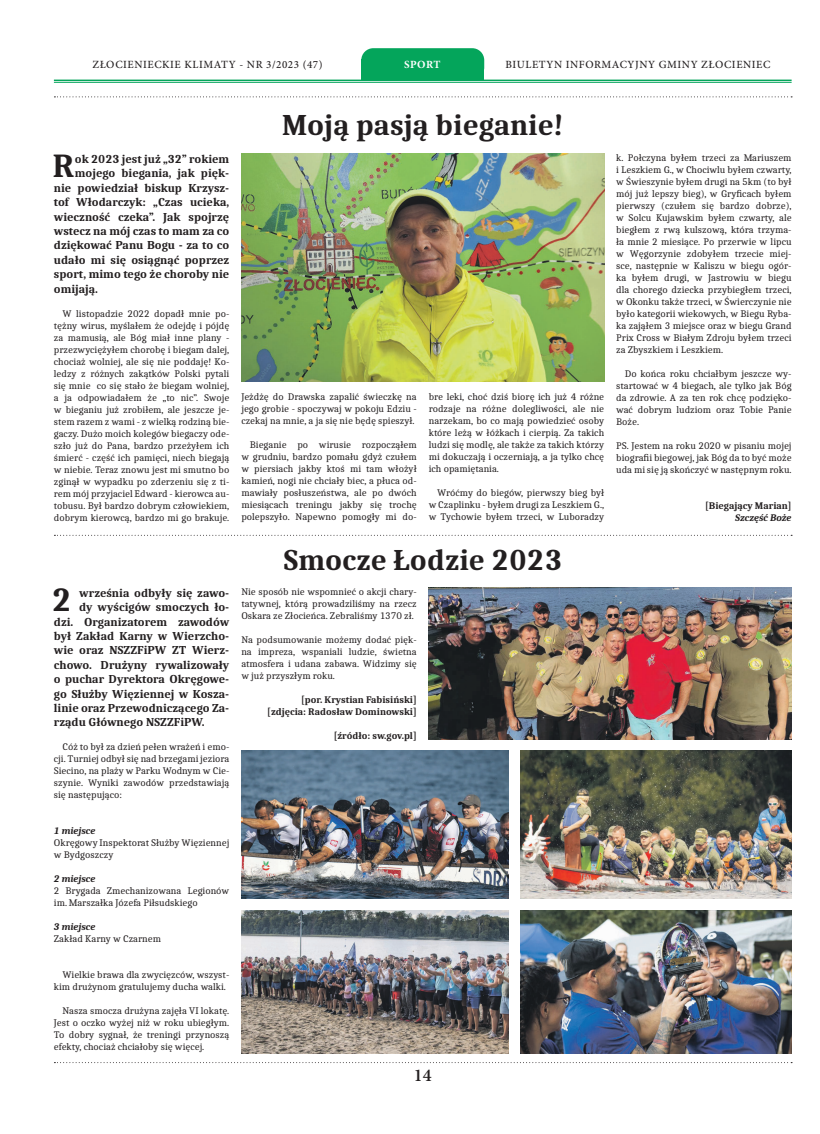
<style>
.page{position:relative;width:820px;height:1134px;background:#fff}
.page>*{position:absolute;margin:0;border:0;box-sizing:border-box;transform-origin:0 0}
.t1{font:700 33.6px "Caladea";color:#231f20}
.t2{font:700 30px "Caladea";color:#231f20}
.numery{font:600 18px "Minion Pro";color:#231f20}
.t3{font:700 12px "Caladea";color:#231f20}
.naglowek{font:500 11px "Minion Pro";letter-spacing:.05em;color:#231f20}
.naglowek_srodek{font:700 11px "Minion Pro";letter-spacing:.035em;color:#fff}
.t4{font:10px/12px "Caladea";color:#231f20;text-align:justify}
.t5{font:700 10px "Caladea";color:#231f20}
.t6{font:italic 700 10px "Caladea";color:#231f20}
</style>
<div class="page">
<svg style="left:54px;top:1062px;width:737px;height:1px"></svg>
<svg style="left:54px;top:96px;width:737px;height:1px"></svg>
<hr style="left:54px;top:80px;width:737px;height:1px;background:#04a55b">
<hr style="left:54px;top:82px;width:737px;height:1px;background:#04a55b">
<div style="left:361px;top:60px;width:123px;height:20px;background:#04a55b"></div>
<div style="left:361px;top:48px;width:123px;height:32px;background:#04a55b;border-radius:12px"></div>
<img style="left:241px;top:154px;width:363px;height:227px">
<svg style="left:54px;top:535px;width:737px;height:1px"></svg>
<img style="left:428px;top:587px;width:363px;height:152px">
<img style="left:241px;top:751px;width:267px;height:148px">
<img style="left:520px;top:751px;width:271px;height:148px">
<img style="left:241px;top:910px;width:267px;height:144px">
<img style="left:520px;top:910px;width:271px;height:144px">
<p class="naglowek" style="left:92px;top:57px;width:231px">ZŁOCIENIECKIE KLIMATY - NR 3/2023 (47)</p>
<p class="naglowek_srodek" style="left:404px;top:57px;width:38px">SPORT</p>
<p class="naglowek" style="left:505px;top:57px;width:266px">BIULETYN INFORMACYJNY GMINY ZŁOCIENIEC</p>
<p class="t1" style="left:53px;top:146px;width:24px">R</p>
<p class="t3" style="left:75px;top:152px;width:156px">ok 2023 jest już „32” rokiem</p>
<p class="t3" style="left:75px;top:166px;width:156px">mojego biegania, jak pięk-</p>
<p class="t3" style="left:54px;top:180px;width:177px">nie powiedział biskup Krzysz-</p>
<p class="t3" style="left:54px;top:195px;width:177px">tof Włodarczyk: „Czas ucieka,</p>
<p class="t3" style="left:54px;top:209px;width:177px">wieczność czeka”. Jak spojrzę</p>
<p class="t3" style="left:54px;top:224px;width:177px">wstecz na mój czas to mam za co</p>
<p class="t3" style="left:54px;top:238px;width:177px">dziękować Panu Bogu - za to co</p>
<p class="t3" style="left:54px;top:252px;width:177px">udało mi się osiągnąć poprzez</p>
<p class="t3" style="left:54px;top:267px;width:177px">sport, mimo tego że choroby nie</p>
<p class="t3" style="left:54px;top:281px;width:46px">omijają.</p>
<p class="t4" style="left:54px;top:307px;width:177px;text-indent:9px">W listopadzie 2022 dopadł mnie po&shy;tężny wirus, myślałem że odejdę i pójdę za mamusią, ale Bóg miał inne plany - przezwyciężyłem chorobę i biegam dalej, chociaż wolniej, ale się nie poddaję! Ko&shy;ledzy z różnych zakątków Polski pytali się mnie co się stało że biegam wolniej, a ja odpowiadałem że „to nic”. Swoje w bieganiu już zrobiłem, ale jeszcze je&shy;stem razem z wami - z wielką rodziną bie&shy;gaczy. Dużo moich kolegów biegaczy ode&shy;szło już do Pana, bardzo przeżyłem ich śmierć - część ich pamięci, niech biegają w niebie. Teraz znowu jest mi smutno bo zginął w wypadku po zderzeniu się z ti&shy;rem mój przyjaciel Edward - kierowca au&shy;tobusu. Był bardzo dobrym człowiekiem, dobrym kierowcą, bardzo mi go brakuje.</p>
<p class="t1" style="left:52px;top:579px;width:21px">2</p>
<p class="t3" style="left:79px;top:585px;width:151px">września odbyły się zawo-</p>
<p class="t3" style="left:79px;top:600px;width:151px">dy wyścigów smoczych ło-</p>
<p class="t3" style="left:54px;top:614px;width:177px">dzi. Organizatorem zawodów</p>
<p class="t3" style="left:54px;top:628px;width:177px">był Zakład Karny w Wierzcho-</p>
<p class="t3" style="left:54px;top:643px;width:177px">wie oraz NSZZFiPW ZT Wierz-</p>
<p class="t3" style="left:54px;top:657px;width:177px">chowo. Drużyny rywalizowały</p>
<p class="t3" style="left:54px;top:672px;width:177px">o puchar Dyrektora Okręgowe-</p>
<p class="t3" style="left:54px;top:686px;width:177px">go Służby Więziennej w Kosza-</p>
<p class="t3" style="left:54px;top:700px;width:177px">linie oraz Przewodniczącego Za-</p>
<p class="t3" style="left:54px;top:715px;width:152px">rządu Głównego NSZZFiPW.</p>
<p class="t4" style="left:54px;top:741px;width:177px;text-indent:9px">Cóż to był za dzień pełen wrażeń i emo&shy;cji. Turniej odbył się nad brzegami jeziora Siecino, na plaży w Parku Wodnym w Cie&shy;szynie. Wyniki zawodów przedstawiają się następująco:</p>
<p class="t6" style="left:54px;top:825px;width:43px">1 miejsce</p>
<p class="t4" style="left:54px;top:837px;width:177px">Okręgowy Inspektorat Służby Więziennej w Bydgoszczy</p>
<p class="t6" style="left:54px;top:873px;width:43px">2 miejsce</p>
<p class="t4" style="left:54px;top:885px;width:177px">2 Brygada Zmechanizowana Legionów im. Marszałka Józefa Piłsudskiego</p>
<p class="t6" style="left:54px;top:921px;width:43px">3 miejsce</p>
<p class="t4" style="left:54px;top:933px;width:109px">Zakład Karny w Czarnem</p>
<p class="t4" style="left:54px;top:969px;width:177px;text-indent:9px">Wielkie brawa dla zwycięzców, wszyst&shy;kim drużynom gratulujemy ducha walki.</p>
<p class="t4" style="left:54px;top:1005px;width:177px;text-indent:9px">Nasza smocza drużyna zajęła VI lokatę.<br>Jest o oczko wyżej niż w roku ubiegłym.<br>To dobry sygnał, że treningi przynoszą efekty, chociaż chciałoby się więcej.</p>
<p class="t2" style="left:282px;top:106px;width:283px">Moją pasją bieganie!</p>
<p class="t4" style="left:241px;top:391px;width:177px">Jeżdżę do Drawska zapalić świeczkę na jego grobie - spoczywaj w pokoju Edziu - czekaj na mnie, a ja się nie będę spieszył.</p>
<p class="t4" style="left:241px;top:439px;width:177px;text-indent:9px">Bieganie po wirusie rozpocząłem w grudniu, bardzo pomału gdyż czułem w piersiach jakby ktoś mi tam włożył kamień, nogi nie chciały biec, a płuca od&shy;mawiały posłuszeństwa, ale po dwóch miesiącach treningu jakby się trochę polepszyło. Napewno pomogły mi do-</p>
<p class="t4" style="left:428px;top:391px;width:177px">bre leki, choć dziś biorę ich już 4 różne rodzaje na różne dolegliwości, ale nie narzekam, bo co mają powiedzieć osoby które leżą w łóżkach i cierpią. Za takich ludzi się modlę, ale także za takich którzy mi dokuczają i oczerniają, a ja tylko chcę ich opamiętania.</p>
<p class="t4" style="left:428px;top:487px;width:177px;text-indent:9px">Wróćmy do biegów, pierwszy bieg był w Czaplinku - byłem drugi za Leszkiem G., w Tychowie byłem trzeci, w Luboradzy</p>
<p class="t2" style="left:283px;top:542px;width:281px">Smocze Łodzie 2023</p>
<p class="t4" style="left:241px;top:586px;width:177px">Nie sposób nie wspomnieć o akcji chary&shy;tatywnej, którą prowadziliśmy na rzecz Oskara ze Złocieńca. Zebraliśmy 1370 zł.</p>
<p class="t4" style="left:241px;top:634px;width:177px">Na podsumowanie możemy dodać pięk&shy;na impreza, wspaniali ludzie, świetna atmosfera i udana zabawa. Widzimy się w już przyszłym roku.</p>
<p class="t5" style="left:301px;top:694px;width:117px">[por. Krystian Fabisiński]</p>
<p class="t5" style="left:267px;top:706px;width:151px">[zdjęcia: Radosław Dominowski]</p>
<p class="t5" style="left:334px;top:730px;width:84px">[źródło: sw.gov.pl]</p>
<p class="numery" style="left:413px;top:1063px;width:19px">14</p>
<p class="t4" style="left:616px;top:152px;width:177px">k. Połczyna byłem trzeci za Mariuszem i Leszkiem G., w Chociwlu byłem czwarty, w Świeszynie byłem drugi na 5km (to był mój już lepszy bieg), w Gryficach byłem pierwszy (czułem się bardzo dobrze), w Solcu Kujawskim byłem czwarty, ale biegłem z rwą kulszową, która trzyma&shy;ła mnie 2 miesiące. Po przerwie w lipcu w Węgorzynie zdobyłem trzecie miej&shy;sce, następnie w Kaliszu w biegu ogór&shy;ka byłem drugi, w Jastrowiu w biegu dla chorego dziecka przybiegłem trzeci, w Okonku także trzeci, w Świerczynie nie było kategorii wiekowych, w Biegu Ryba&shy;ka zająłem 3 miejsce oraz w biegu Grand Prix Cross w Białym Zdroju byłem trzeci za Zbyszkiem i Leszkiem.</p>
<p class="t4" style="left:616px;top:368px;width:177px;text-indent:9px">Do końca roku chciałbym jeszcze wy&shy;startować w 4 biegach, ale tylko jak Bóg da zdrowie. A za ten rok chcę podzięko&shy;wać dobrym ludziom oraz Tobie Panie Boże.</p>
<p class="t4" style="left:616px;top:440px;width:177px">PS. Jestem na roku 2020 w pisaniu mojej biografii biegowej, jak Bóg da to być może uda mi się ją skończyć w następnym roku.</p>
<p class="t5" style="left:705px;top:500px;width:88px">[Biegający Marian]</p>
<p class="t6" style="left:735px;top:512px;width:58px">Szczęść Boże</p>
</div>
